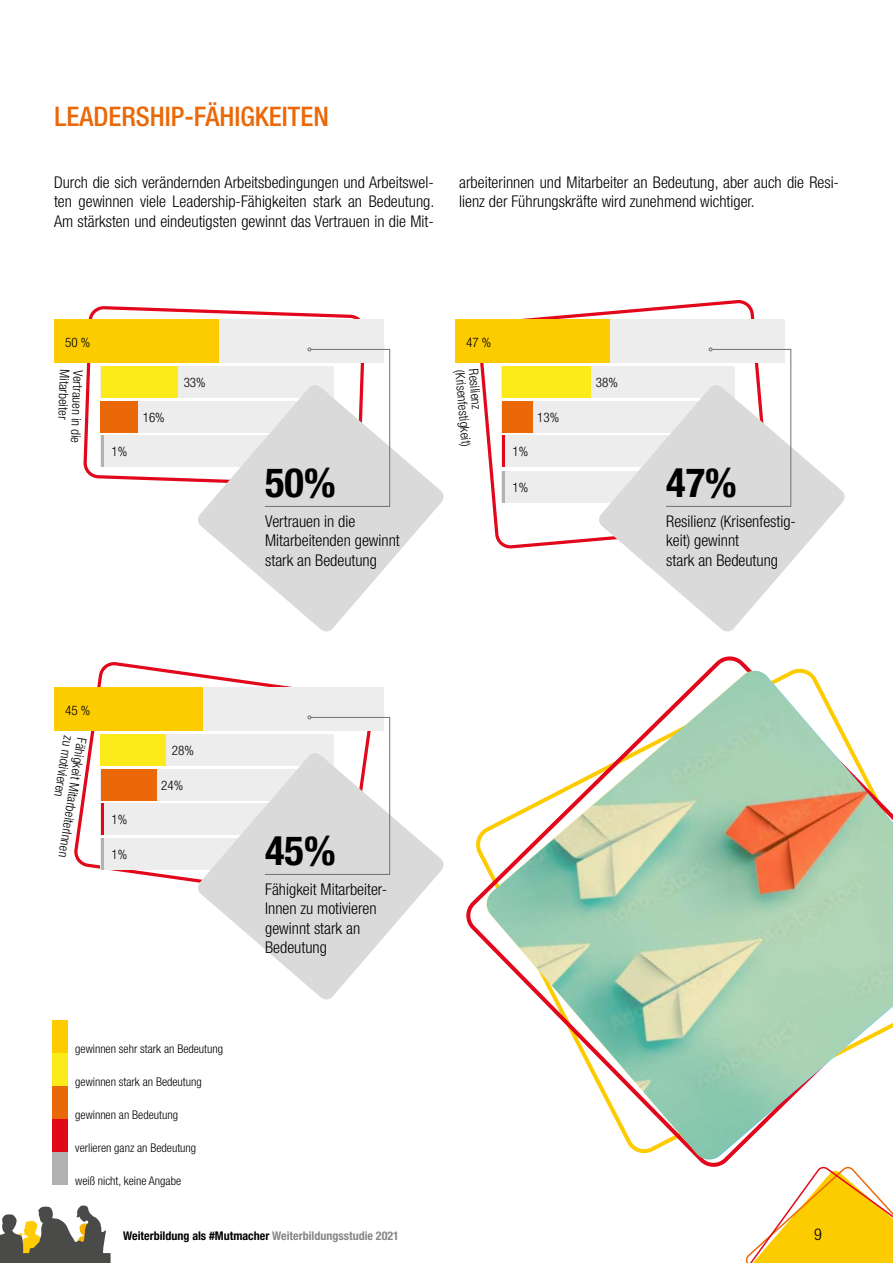
<style>
.page{position:relative;width:893px;height:1263px;background:#fff}
.page>*{position:absolute;margin:0;border:0;box-sizing:border-box;transform-origin:0 0}
.t1{font:700 condensed 40.5px "Helvetica Neue LT Std";color:#000}
.t2{font:500 condensed 27px "Helvetica Neue LT Std";color:#eb6808}
.t3{font:300 condensed 16.2px/19.5px "Helvetica Neue LT Std";color:#000}
.t4{font:300 condensed 13.05px "Helvetica Neue LT Std";color:#000}
.t5{font:300 condensed 12px "Helvetica Neue LT Std";color:#000}
.t6{font:700 condensed 12px "Helvetica Neue LT Std";color:#000}
.s1{color:#878787}
</style>
<div class="page">
<svg style="left:745px;top:1172px;width:148px;height:91px"></svg>
<svg style="left:0;top:1173px;width:111px;height:90px"></svg>
<svg style="left:484px;top:669px;width:409px;height:492px"></svg>
<svg style="left:85px;top:306px;width:276px;height:176px"></svg>
<div style="left:54px;top:319px;width:330px;height:44px;background:#ededed"></div>
<div style="left:101px;top:366px;width:233px;height:32px;background:#ededed"></div>
<div style="left:101px;top:401px;width:233px;height:31px;background:#ededed"></div>
<div style="left:101px;top:436px;width:233px;height:31px;background:#ededed"></div>
<hr style="left:101px;top:436px;width:2px;height:31px;background:#b3b2b2">
<div style="left:101px;top:401px;width:37px;height:31px;background:#eb6808"></div>
<div style="left:101px;top:366px;width:77px;height:32px;background:#fcea19"></div>
<div style="left:54px;top:319px;width:165px;height:44px;background:#fdcc00"></div>
<svg style="left:480px;top:301px;width:275px;height:246px"></svg>
<div style="left:455px;top:319px;width:330px;height:44px;background:#ededed"></div>
<div style="left:502px;top:366px;width:233px;height:32px;background:#ededed"></div>
<div style="left:502px;top:401px;width:233px;height:31px;background:#ededed"></div>
<div style="left:502px;top:436px;width:233px;height:31px;background:#ededed"></div>
<div style="left:502px;top:471px;width:233px;height:32px;background:#ededed"></div>
<hr style="left:502px;top:436px;width:2px;height:31px;background:#e2071b">
<hr style="left:502px;top:471px;width:2px;height:31px;background:#b3b2b2">
<div style="left:502px;top:401px;width:30px;height:31px;background:#eb6808"></div>
<div style="left:502px;top:366px;width:88px;height:32px;background:#fcea19"></div>
<div style="left:455px;top:319px;width:155px;height:44px;background:#fdcc00"></div>
<svg style="left:74px;top:662px;width:218px;height:221px"></svg>
<div style="left:54px;top:687px;width:330px;height:44px;background:#ededed"></div>
<div style="left:101px;top:734px;width:233px;height:32px;background:#ededed"></div>
<div style="left:101px;top:769px;width:233px;height:31px;background:#ededed"></div>
<div style="left:101px;top:804px;width:233px;height:31px;background:#ededed"></div>
<div style="left:101px;top:838px;width:233px;height:32px;background:#ededed"></div>
<hr style="left:101px;top:804px;width:2px;height:31px;background:#e2071b">
<hr style="left:101px;top:838px;width:2px;height:31px;background:#b3b2b2">
<div style="left:101px;top:769px;width:56px;height:31px;background:#eb6808"></div>
<div style="left:101px;top:734px;width:65px;height:32px;background:#fcea19"></div>
<div style="left:54px;top:687px;width:149px;height:44px;background:#fdcc00"></div>
<svg style="left:197px;top:384px;width:247px;height:248px"></svg>
<svg style="left:598px;top:398px;width:247px;height:234px"></svg>
<svg style="left:197px;top:752px;width:247px;height:248px"></svg>
<svg style="left:264px;top:347px;width:126px;height:160px"></svg>
<svg style="left:665px;top:347px;width:127px;height:160px"></svg>
<svg style="left:264px;top:715px;width:126px;height:160px"></svg>
<div style="left:53px;top:1020px;width:15px;height:33px;background:#fdcc00"></div>
<div style="left:53px;top:1053px;width:15px;height:33px;background:#fcea19"></div>
<div style="left:53px;top:1086px;width:15px;height:33px;background:#eb6808"></div>
<div style="left:53px;top:1119px;width:15px;height:33px;background:#e2071b"></div>
<div style="left:53px;top:1152px;width:15px;height:33px;background:#b3b2b2"></div>
<h2 class="t2" style="left:54px;top:100px;width:276px">LEADERSHIP-FÄHIGKEITEN</h2>
<p class="t3" style="left:54px;top:172px;width:382px;text-align:justify">Durch die sich verändernden Arbeitsbedingungen und Arbeitswel&shy;ten gewinnen viele Leadership-Fähigkeiten stark an Bedeutung.<br>Am stärksten und eindeutigsten gewinnt das Vertrauen in die Mit-</p>
<p class="t3" style="left:459px;top:172px;width:381px">arbeiterinnen und Mitarbeiter an Bedeutung, aber auch die Resi&shy;lienz der Führungskräfte wird zunehmend wichtiger.</p>
<p class="t4" style="left:65px;top:335px;width:27px">50 %</p>
<p class="t4" style="left:72px;top:370px;width:52px;rotate:92deg">Mitarbeiter</p>
<p class="t4" style="left:86px;top:370px;width:75px;rotate:92deg">Vertrauen in die</p>
<p class="t4" style="left:111px;top:444px;width:17px">1%</p>
<p class="t4" style="left:143px;top:410px;width:24px">16%</p>
<p class="t4" style="left:184px;top:375px;width:24px">33%</p>
<h1 class="t1" style="left:265px;top:458px;width:72px">50%</h1>
<p class="t3" style="left:265px;top:511px;width:136px">Vertrauen in die<br>Mitarbeitenden gewinnt stark an Bedeutung</p>
<p class="t4" style="left:466px;top:335px;width:27px">47 %</p>
<p class="t4" style="left:481px;top:368px;width:42px;rotate:85deg">Resilienz</p>
<p class="t4" style="left:467px;top:369px;width:78px;rotate:85deg">(Krisenfestigkeit)</p>
<p class="t4" style="left:513px;top:444px;width:17px">1%</p>
<p class="t4" style="left:513px;top:480px;width:17px">1%</p>
<p class="t4" style="left:537px;top:410px;width:24px">13%</p>
<p class="t4" style="left:596px;top:375px;width:24px">38%</p>
<h1 class="t1" style="left:666px;top:458px;width:72px">47%</h1>
<p class="t3" style="left:666px;top:511px;width:131px">Resilienz (Krisenfestig&shy;keit) gewinnt<br>stark an Bedeutung</p>
<p class="t4" style="left:65px;top:703px;width:27px">45 %</p>
<p class="t4" style="left:76px;top:737px;width:63px;rotate:99deg">zu motivieren</p>
<p class="t4" style="left:89px;top:739px;width:122px;rotate:99deg">Fähigkeit MitarbeiterInnen</p>
<p class="t4" style="left:111px;top:812px;width:17px">1%</p>
<p class="t4" style="left:111px;top:847px;width:17px">1%</p>
<p class="t4" style="left:172px;top:743px;width:24px">28%</p>
<p class="t4" style="left:161px;top:778px;width:24px">24%</p>
<p class="t5" style="left:75px;top:1042px;width:149px">gewinnen sehr stark an Bedeutung</p>
<p class="t5" style="left:75px;top:1074px;width:128px">gewinnen stark an Bedeutung</p>
<p class="t5" style="left:75px;top:1108px;width:104px">gewinnen an Bedeutung</p>
<p class="t5" style="left:75px;top:1141px;width:123px">verlieren ganz an Bedeutung</p>
<p class="t5" style="left:75px;top:1174px;width:107px">weiß nicht, keine Angabe</p>
<h1 class="t1" style="left:265px;top:826px;width:72px">45%</h1>
<p class="t3" style="left:265px;top:879px;width:124px">Fähigkeit Mitarbeiter-<br>Innen zu motivieren gewinnt stark an<br>Bedeutung</p>
<p class="t6" style="left:123px;top:1229px;width:277px">Weiterbildung als #Mutmacher <span class="s1">Weiterbildungsstudie 2021</span></p>
<p class="t3" style="left:814px;top:1225px;width:9px">9</p>
</div>
